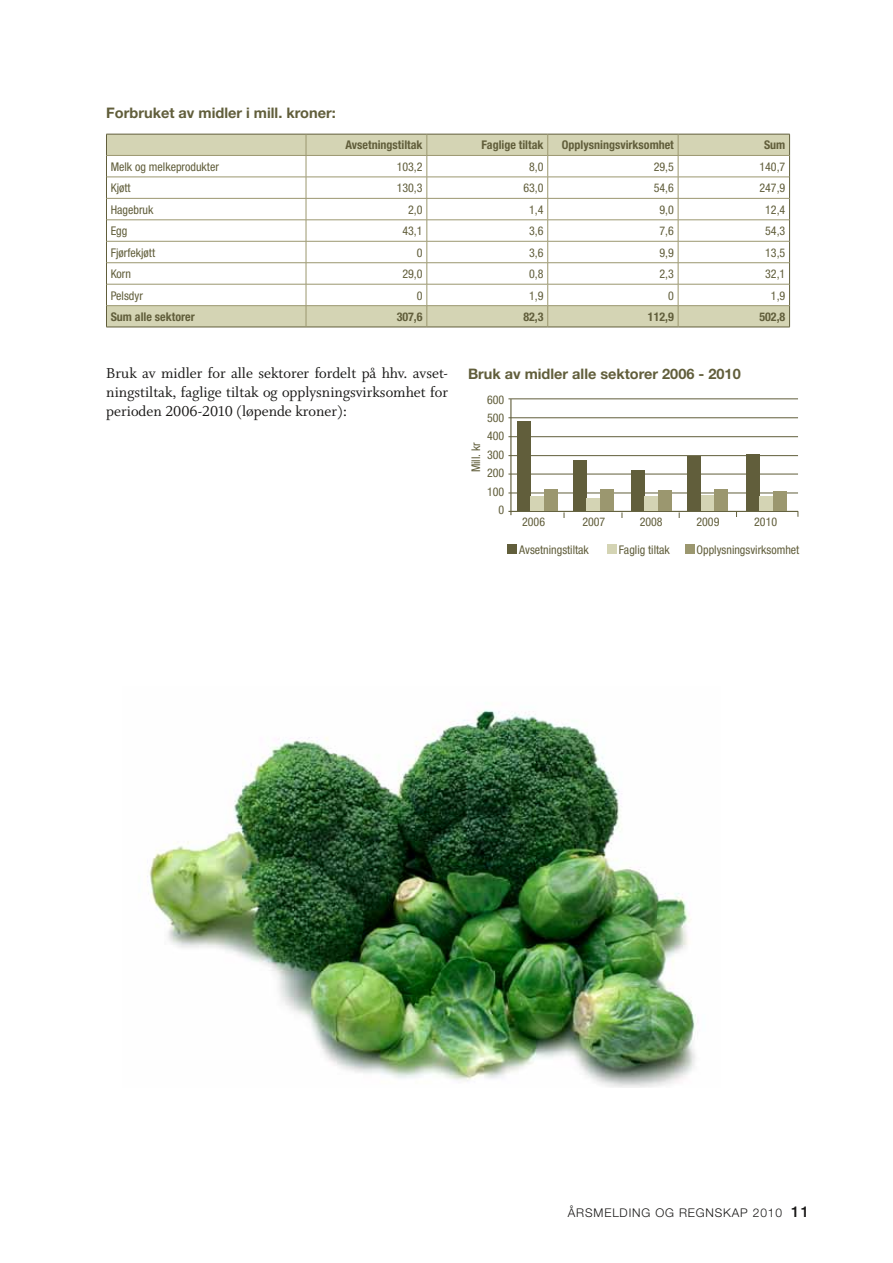
<style>
.page{position:relative;width:893px;height:1263px;background:#fff}
.page>*{position:absolute;margin:0;border:0;box-sizing:border-box;transform-origin:0 0}
.t1{font:16.05px/19px "Whitman Roman LF";color:#181716;text-align:justify}
.t2{font:700 14.55px "Helvetica Neue";color:#615e3b}
.t3{font:condensed 12px/18.5px "Helvetica Neue";color:#615e3b;text-align:right}
.t4{font:700 condensed 12px "Helvetica Neue";color:#615e3b}
.t5{font:300 12px "Helvetica Neue";letter-spacing:.07em;color:#181716}
.s1{font-weight:500;font-size:15px}
</style>
<div class="page">
<svg style="left:107px;top:135px;width:682px;height:192px;background:#d1d1b1"></svg>
<svg style="left:107px;top:156px;width:682px;height:149px"></svg>
<hr style="left:106px;top:134px;width:200px;height:1px;background:#615e3b">
<hr style="left:306px;top:134px;width:121px;height:1px;background:#615e3b">
<hr style="left:427px;top:134px;width:121px;height:1px;background:#615e3b">
<hr style="left:548px;top:134px;width:130px;height:1px;background:#615e3b">
<hr style="left:678px;top:134px;width:112px;height:1px;background:#615e3b">
<svg style="left:106px;top:134px;width:1px;height:193px"></svg>
<svg style="left:789px;top:134px;width:1px;height:193px"></svg>
<hr style="left:106px;top:327px;width:200px;height:1px;background:#615e3b">
<hr style="left:306px;top:327px;width:121px;height:1px;background:#615e3b">
<hr style="left:427px;top:327px;width:121px;height:1px;background:#615e3b">
<hr style="left:548px;top:327px;width:130px;height:1px;background:#615e3b">
<hr style="left:678px;top:327px;width:112px;height:1px;background:#615e3b">
<hr style="left:107px;top:155px;width:199px;height:1px;background:#9b976f">
<hr style="left:306px;top:155px;width:121px;height:1px;background:#9b976f">
<hr style="left:427px;top:155px;width:121px;height:1px;background:#9b976f">
<hr style="left:548px;top:155px;width:130px;height:1px;background:#9b976f">
<hr style="left:678px;top:155px;width:111px;height:1px;background:#9b976f">
<hr style="left:107px;top:177px;width:199px;height:1px;background:#9b976f">
<hr style="left:306px;top:177px;width:121px;height:1px;background:#9b976f">
<hr style="left:427px;top:177px;width:121px;height:1px;background:#9b976f">
<hr style="left:548px;top:177px;width:130px;height:1px;background:#9b976f">
<hr style="left:678px;top:177px;width:111px;height:1px;background:#9b976f">
<hr style="left:107px;top:198px;width:199px;height:1px;background:#9b976f">
<hr style="left:306px;top:198px;width:121px;height:1px;background:#9b976f">
<hr style="left:427px;top:198px;width:121px;height:1px;background:#9b976f">
<hr style="left:548px;top:198px;width:130px;height:1px;background:#9b976f">
<hr style="left:678px;top:198px;width:111px;height:1px;background:#9b976f">
<hr style="left:107px;top:220px;width:199px;height:1px;background:#9b976f">
<hr style="left:306px;top:220px;width:121px;height:1px;background:#9b976f">
<hr style="left:427px;top:220px;width:121px;height:1px;background:#9b976f">
<hr style="left:548px;top:220px;width:130px;height:1px;background:#9b976f">
<hr style="left:678px;top:220px;width:111px;height:1px;background:#9b976f">
<hr style="left:107px;top:241px;width:199px;height:1px;background:#9b976f">
<hr style="left:306px;top:241px;width:121px;height:1px;background:#9b976f">
<hr style="left:427px;top:241px;width:121px;height:1px;background:#9b976f">
<hr style="left:548px;top:241px;width:130px;height:1px;background:#9b976f">
<hr style="left:678px;top:241px;width:111px;height:1px;background:#9b976f">
<hr style="left:107px;top:262px;width:199px;height:1px;background:#9b976f">
<hr style="left:306px;top:262px;width:121px;height:1px;background:#9b976f">
<hr style="left:427px;top:262px;width:121px;height:1px;background:#9b976f">
<hr style="left:548px;top:262px;width:130px;height:1px;background:#9b976f">
<hr style="left:678px;top:262px;width:111px;height:1px;background:#9b976f">
<hr style="left:107px;top:284px;width:199px;height:1px;background:#9b976f">
<hr style="left:306px;top:284px;width:121px;height:1px;background:#9b976f">
<hr style="left:427px;top:284px;width:121px;height:1px;background:#9b976f">
<hr style="left:548px;top:284px;width:130px;height:1px;background:#9b976f">
<hr style="left:678px;top:284px;width:111px;height:1px;background:#9b976f">
<hr style="left:107px;top:305px;width:199px;height:1px;background:#9b976f">
<hr style="left:306px;top:305px;width:121px;height:1px;background:#9b976f">
<svg style="left:306px;top:134px;width:1px;height:193px"></svg>
<hr style="left:427px;top:305px;width:121px;height:1px;background:#9b976f">
<svg style="left:427px;top:134px;width:1px;height:193px"></svg>
<hr style="left:548px;top:305px;width:130px;height:1px;background:#9b976f">
<svg style="left:547px;top:134px;width:1px;height:193px"></svg>
<hr style="left:678px;top:305px;width:111px;height:1px;background:#9b976f">
<svg style="left:678px;top:134px;width:1px;height:193px"></svg>
<img style="left:147px;top:710px;width:549px;height:377px">
<hr style="left:508px;top:493px;width:290px;height:1px;background:#615e3b">
<hr style="left:508px;top:474px;width:290px;height:1px;background:#615e3b">
<hr style="left:508px;top:455px;width:290px;height:1px;background:#615e3b">
<hr style="left:508px;top:436px;width:290px;height:1px;background:#615e3b">
<hr style="left:508px;top:417px;width:290px;height:1px;background:#615e3b">
<hr style="left:508px;top:399px;width:290px;height:1px;background:#615e3b">
<hr style="left:510px;top:399px;width:1px;height:116px;background:#615e3b">
<hr style="left:508px;top:511px;width:290px;height:1px;background:#615e3b">
<div style="left:507px;top:545px;width:9px;height:9px;background:#615e3b"></div>
<div style="left:685px;top:545px;width:10px;height:9px;background:#9b976f"></div>
<div style="left:607px;top:545px;width:10px;height:9px;background:#d4d4b4"></div>
<div style="left:517px;top:422px;width:14px;height:89px;background:#615e3b"></div>
<div style="left:531px;top:497px;width:13px;height:14px;background:#d4d4b4"></div>
<div style="left:544px;top:489px;width:14px;height:22px;background:#9b976f"></div>
<div style="left:573px;top:460px;width:14px;height:51px;background:#615e3b"></div>
<div style="left:587px;top:498px;width:13px;height:13px;background:#d4d4b4"></div>
<div style="left:600px;top:490px;width:14px;height:21px;background:#9b976f"></div>
<div style="left:631px;top:470px;width:13px;height:41px;background:#615e3b"></div>
<div style="left:644px;top:496px;width:14px;height:15px;background:#d4d4b4"></div>
<div style="left:658px;top:490px;width:14px;height:21px;background:#9b976f"></div>
<div style="left:688px;top:457px;width:13px;height:54px;background:#615e3b"></div>
<div style="left:701px;top:495px;width:14px;height:16px;background:#d4d4b4"></div>
<div style="left:715px;top:489px;width:13px;height:22px;background:#9b976f"></div>
<div style="left:746px;top:454px;width:13px;height:57px;background:#615e3b"></div>
<div style="left:759px;top:497px;width:14px;height:14px;background:#d4d4b4"></div>
<div style="left:773px;top:491px;width:13px;height:20px;background:#9b976f"></div>
<p class="t2" style="left:106px;top:103px;width:231px">Forbruket av midler i mill. kroner:</p>
<p class="t4" style="left:345px;top:138px;width:79px">Avsetningstiltak</p>
<p class="t4" style="left:482px;top:138px;width:63px">Faglige tiltak</p>
<p class="t4" style="left:562px;top:138px;width:113px">Opplysningsvirksomhet</p>
<p class="t4" style="left:764px;top:138px;width:23px">Sum</p>
<p class="t3" style="left:111px;top:157px;width:110px">Melk og melkeprodukter</p>
<p class="t3" style="left:397px;top:157px;width:27px">103,2</p>
<p class="t3" style="left:529px;top:157px;width:16px">8,0</p>
<p class="t3" style="left:654px;top:157px;width:22px">29,5</p>
<p class="t3" style="left:759px;top:157px;width:27px">140,7</p>
<p class="t3" style="left:111px;top:179px;width:21px">Kjøtt</p>
<p class="t3" style="left:397px;top:179px;width:27px">130,3</p>
<p class="t3" style="left:523px;top:179px;width:22px">63,0</p>
<p class="t3" style="left:654px;top:179px;width:22px">54,6</p>
<p class="t3" style="left:759px;top:179px;width:27px">247,9</p>
<p class="t3" style="left:111px;top:200px;width:44px">Hagebruk</p>
<p class="t3" style="left:408px;top:200px;width:16px">2,0</p>
<p class="t3" style="left:529px;top:200px;width:16px">1,4</p>
<p class="t3" style="left:659px;top:200px;width:16px">9,0</p>
<p class="t3" style="left:765px;top:200px;width:22px">12,4</p>
<p class="t3" style="left:111px;top:222px;width:18px">Egg</p>
<p class="t3" style="left:402px;top:222px;width:22px">43,1</p>
<p class="t3" style="left:529px;top:222px;width:16px">3,6</p>
<p class="t3" style="left:659px;top:222px;width:16px">7,6</p>
<p class="t3" style="left:765px;top:222px;width:22px">54,3</p>
<p class="t3" style="left:111px;top:243px;width:46px">Fjørfekjøtt</p>
<p class="t3" style="left:417px;top:243px;width:7px">0</p>
<p class="t3" style="left:529px;top:243px;width:16px">3,6</p>
<p class="t3" style="left:659px;top:243px;width:16px">9,9</p>
<p class="t3" style="left:765px;top:243px;width:22px">13,5</p>
<p class="t3" style="left:111px;top:265px;width:22px">Korn</p>
<p class="t3" style="left:402px;top:265px;width:22px">29,0</p>
<p class="t3" style="left:529px;top:265px;width:16px">0,8</p>
<p class="t3" style="left:659px;top:265px;width:16px">2,3</p>
<p class="t3" style="left:765px;top:265px;width:22px">32,1</p>
<p class="t3" style="left:111px;top:286px;width:34px">Pelsdyr</p>
<p class="t3" style="left:417px;top:286px;width:7px">0</p>
<p class="t3" style="left:529px;top:286px;width:16px">1,9</p>
<p class="t3" style="left:668px;top:286px;width:7px">0</p>
<p class="t3" style="left:771px;top:286px;width:16px">1,9</p>
<p class="t4" style="left:111px;top:309px;width:85px">Sum alle sektorer</p>
<p class="t4" style="left:397px;top:309px;width:27px">307,6</p>
<p class="t4" style="left:523px;top:309px;width:22px">82,3</p>
<p class="t4" style="left:648px;top:309px;width:27px">112,9</p>
<p class="t4" style="left:759px;top:309px;width:27px">502,8</p>
<h1 class="t1" style="left:106px;top:364px;width:343px">Bruk av midler for alle sektorer fordelt på hhv. avset&shy;ningstiltak, faglige tiltak og opplysningsvirksomhet for perioden 2006-2010 (løpende kroner):</h1>
<p class="t2" style="left:468px;top:365px;width:274px">Bruk av midler alle sektorer 2006 - 2010</p>
<p class="t3" style="left:487px;top:390px;width:19px">600<br>500<br>400<br>300<br>200<br>100<br>0</p>
<p class="t3" style="left:467px;top:472px;width:31px;rotate:-90deg">Mill. kr</p>
<p class="t3" style="left:522px;top:513px;width:24px">2006</p>
<p class="t3" style="left:582px;top:513px;width:24px">2007</p>
<p class="t3" style="left:640px;top:513px;width:24px">2008</p>
<p class="t3" style="left:696px;top:513px;width:24px">2009</p>
<p class="t3" style="left:754px;top:513px;width:24px">2010</p>
<p class="t3" style="left:519px;top:540px;width:71px">Avsetningstiltak</p>
<p class="t3" style="left:619px;top:540px;width:53px">Faglig tiltak</p>
<p class="t3" style="left:697px;top:540px;width:104px">Opplysningsvirksomhet</p>
<p class="t5" style="left:568px;top:1206px;width:243px">ÅRSMELDING OG REGNSKAP 2010 <span class="s1">11</span></p>
</div>
